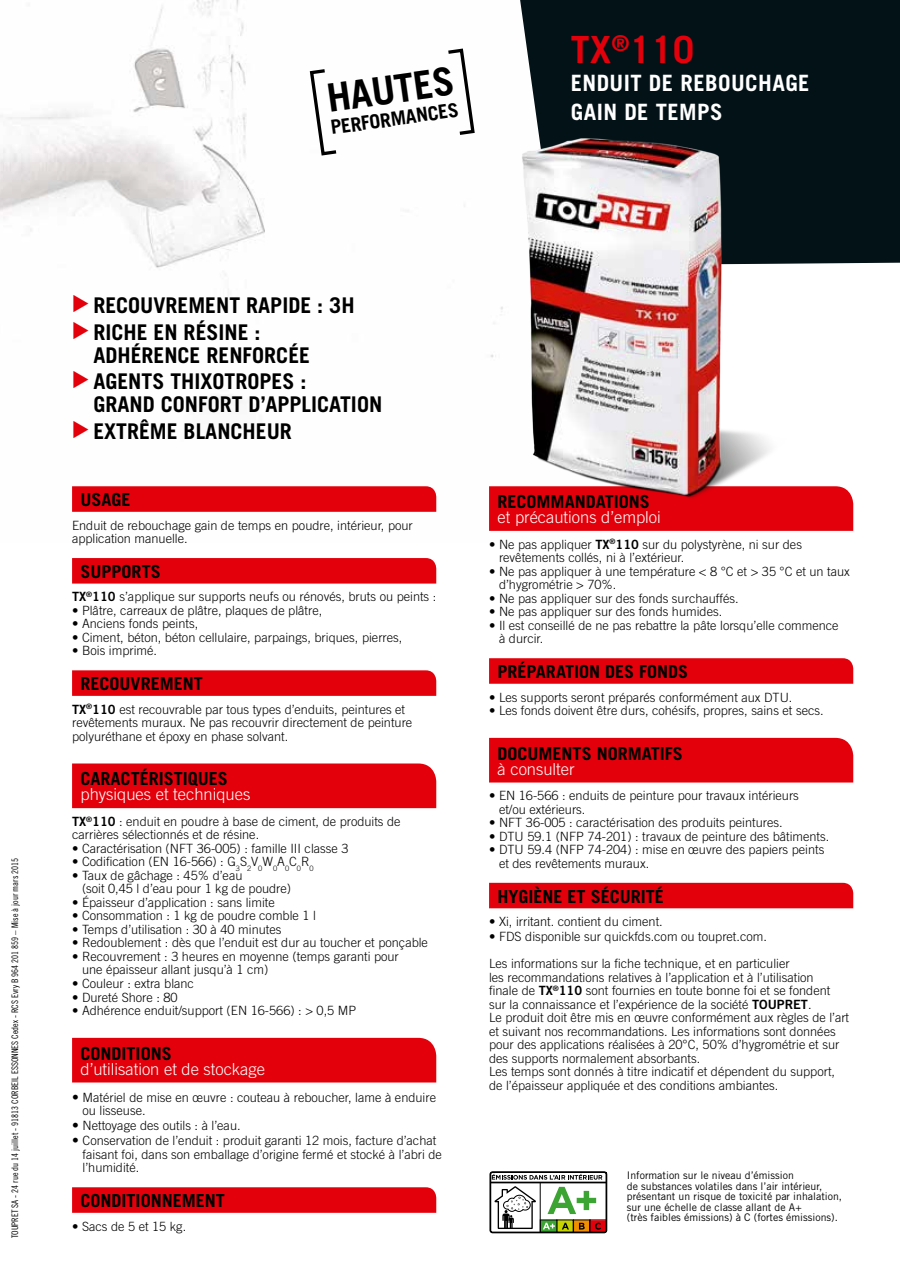
<style>
.page{position:relative;width:900px;height:1267px;background:#fff}
.page>*{position:absolute;margin:0;border:0;box-sizing:border-box;transform-origin:0 0}
.t1{font:700 39px "Trade Gothic";color:#000}
.t2{font:700 37.5px "Trade Gothic";color:#e3000b}
.t3{font:700 22.5px/28.2px "Trade Gothic";letter-spacing:.02em;color:#fff}
.t4{font:700 21.6px/26.7px "Trade Gothic";color:#000}
.t5{font:700 19.5px "Trade Gothic";color:#000}
.t6{font:700 18px "Trade Gothic";color:#000}
.t7{font:300 16.5px "Trade Gothic";color:#fff}
.t8{font:300 12.75px/13.5px "Trade Gothic";color:#000}
.t9{font:10.5px/10.5px "Trade Gothic";color:#000}
.t10{font:9px "Trade Gothic Cond Eighteen";color:#000}
.s1{font-family:"Trade Gothic Bold Two";font-weight:400}
.s2{font-size:13.5px}
</style>
<div class="page">
<img style="left:0;top:0;width:437px;height:512px">
<div style="left:520px;top:0;width:379px;height:264px;background:#031217"></div>
<svg style="left:308px;top:67px;width:32px;height:90px"></svg>
<svg style="left:448px;top:48px;width:18px;height:87px"></svg>
<svg style="left:72px;top:486px;width:364px;height:26px;background:#e3050f"></svg>
<div style="left:72px;top:558px;width:364px;height:25px;background:#e3000b"></div>
<svg style="left:72px;top:670px;width:364px;height:26px;background:#e3050f"></svg>
<div style="left:72px;top:763px;width:364px;height:45px;background:#e3000b"></div>
<div style="left:72px;top:1037px;width:364px;height:45px;background:#e3000b"></div>
<div style="left:72px;top:1187px;width:364px;height:25px;background:#e3000b"></div>
<div style="left:489px;top:486px;width:364px;height:45px;background:#e3000b"></div>
<svg style="left:489px;top:658px;width:364px;height:26px;background:#e3050f"></svg>
<div style="left:489px;top:738px;width:364px;height:44px;background:#e3000b"></div>
<div style="left:489px;top:883px;width:364px;height:25px;background:#e3000b"></div>
<img style="left:466px;top:54px;width:354px;height:458px">
<svg style="left:489px;top:1171px;width:118px;height:62px"></svg>
<svg style="left:892px;top:0;width:8px;height:7px"></svg>
<svg style="left:73px;top:295px;width:15px;height:44px"></svg>
<svg style="left:73px;top:371px;width:15px;height:17px"></svg>
<svg style="left:73px;top:420px;width:15px;height:18px"></svg>
<h1 class="t1" style="left:324px;top:75px;width:130px;rotate:-8deg">HAUTES</h1>
<h3 class="t5" style="left:329px;top:116px;width:130px;rotate:-8deg">PERFORMANCES</h3>
<h2 class="t2" style="left:570px;top:27px;width:125px">TX<sup>®</sup>110</h2>
<h3 class="t3" style="left:570px;top:69px;width:240px">ENDUIT DE REBOUCHAGE<br>GAIN DE TEMPS</h3>
<p class="t10" style="left:10px;top:1238px;width:382px;rotate:-90deg">TOUPRET SA - 24 rue du 14 juillet - 91813 CORBEIL ESSONNES Cedex - RCS Evry B 964 201 859 – Mise à jour mars 2015</p>
<h3 class="t4" style="left:93px;top:292px;width:263px">RECOUVREMENT RAPIDE : 3H<br>RICHE EN RÉSINE :</h3>
<h3 class="t4" style="left:93px;top:341px;width:218px">ADHÉRENCE RENFORCÉE</h3>
<h3 class="t4" style="left:93px;top:370px;width:290px;line-height:22.5px">AGENTS THIXOTROPES :<br>GRAND CONFORT D’APPLICATION</h3>
<h3 class="t4" style="left:93px;top:417px;width:200px">EXTRÊME BLANCHEUR</h3>
<h3 class="t6" style="left:81px;top:488px;width:52px">USAGE</h3>
<p class="t8" style="left:72px;top:518px;width:342px">Enduit de rebouchage gain de temps en poudre, intérieur, pour application manuelle.</p>
<h3 class="t6" style="left:81px;top:560px;width:82px">SUPPORTS</h3>
<p class="t8" style="left:72px;top:590px;width:366px"><span class="s1">TX</span><sup>®</sup><span class="s1">110</span> s’applique sur supports neufs ou rénovés, bruts ou peints :</p>
<p class="t8" style="left:72px;top:603px;width:252px">• Plâtre, carreaux de plâtre, plaques de plâtre,</p>
<p class="t8" style="left:72px;top:617px;width:128px">• Anciens fonds peints,</p>
<p class="t8" style="left:72px;top:630px;width:332px">• Ciment, béton, béton cellulaire, parpaings, briques, pierres,</p>
<p class="t8" style="left:72px;top:644px;width:86px">• Bois imprimé.</p>
<h3 class="t6" style="left:81px;top:672px;width:124px">RECOUVREMENT</h3>
<p class="t8" style="left:72px;top:702px;width:342px"><span class="s1">TX</span><sup>®</sup><span class="s1">110</span> est recouvrable par tous types d’enduits, peintures et revêtements muraux. Ne pas recouvrir directement de peinture polyuréthane et époxy en phase solvant.</p>
<h3 class="t6" style="left:81px;top:768px;width:149px">CARACTÉRISTIQUES</h3>
<p class="t7" style="left:81px;top:784px;width:171px">physiques et techniques</p>
<p class="t8" style="left:72px;top:814px;width:330px"><span class="s1">TX</span><sup>®</sup><span class="s1">110</span> : enduit en poudre à base de ciment, de produits de carrières sélectionnés et de résine.</p>
<p class="t8" style="left:72px;top:841px;width:278px">• Caractérisation (NFT 36-005) : famille III classe 3</p>
<p class="t8" style="left:72px;top:855px;width:243px">• Codification (EN 16-566) : G<sub>3</sub>S<sub>2</sub>V<sub>0</sub>W<sub>0</sub>A<sub>0</sub>C<sub>0</sub>R<sub>0</sub></p>
<p class="t8" style="left:82px;top:868px;width:211px;text-indent:-10px">• Taux de gâchage : 45% d’eau<br>(soit 0,45 l d’eau pour 1 kg de poudre)</p>
<p class="t8" style="left:72px;top:895px;width:204px">• Épaisseur d’application : sans limite</p>
<p class="t8" style="left:72px;top:909px;width:245px">• Consommation : 1 kg de poudre comble 1 l</p>
<p class="t8" style="left:72px;top:922px;width:211px">• Temps d’utilisation : 30 à 40 minutes</p>
<p class="t8" style="left:72px;top:936px;width:357px">• Redoublement : dès que l’enduit est dur au toucher et ponçable</p>
<p class="t8" style="left:82px;top:949px;width:318px;text-indent:-10px">• Recouvrement : 3 heures en moyenne (temps garanti pour une épaisseur allant jusqu’à 1 cm)</p>
<p class="t8" style="left:72px;top:976px;width:123px">• Couleur : extra blanc</p>
<p class="t8" style="left:72px;top:990px;width:107px">• Dureté Shore : 80</p>
<p class="t8" style="left:72px;top:1003px;width:285px">• Adhérence enduit/support (EN 16-566) : &gt; 0,5 MP</p>
<h3 class="t6" style="left:81px;top:1042px;width:93px">CONDITIONS</h3>
<p class="t7" style="left:81px;top:1059px;width:186px">d’utilisation et de stockage</p>
<p class="t8" style="left:83px;top:1090px;width:355px;text-indent:-11px"><span class="s2">•</span> Matériel de mise en œuvre : couteau à reboucher, lame à enduire ou lisseuse.</p>
<p class="t8" style="left:72px;top:1118px;width:170px"><span class="s2">•</span> Nettoyage des outils : à l’eau.</p>
<p class="t8" style="left:83px;top:1133px;width:361px;text-indent:-11px"><span class="s2">•</span> Conservation de l’enduit : produit garanti 12 mois, facture d’achat faisant foi, dans son emballage d’origine fermé et stocké à l’abri de l’humidité.</p>
<h3 class="t6" style="left:81px;top:1189px;width:146px">CONDITIONNEMENT</h3>
<p class="t8" style="left:72px;top:1219px;width:116px">• Sacs de 5 et 15 kg.</p>
<h3 class="t6" style="left:497px;top:490px;width:154px">RECOMMANDATIONS</h3>
<p class="t7" style="left:497px;top:507px;width:165px">et précautions d’emploi</p>
<p class="t8" style="left:499px;top:537px;width:304px;text-indent:-10px">• Ne pas appliquer <span class="s1">TX</span><sup>®</sup><span class="s1">110</span> sur du polystyrène, ni sur des revêtements collés, ni à l’extérieur.</p>
<p class="t8" style="left:499px;top:564px;width:352px;text-indent:-10px">• Ne pas appliquer à une température &lt; 8 °C et &gt; 35 °C et un taux d’hygrométrie &gt; 70%.</p>
<p class="t8" style="left:489px;top:591px;width:251px">• Ne pas appliquer sur des fonds surchauffés.</p>
<p class="t8" style="left:489px;top:605px;width:235px">• Ne pas appliquer sur des fonds humides.</p>
<p class="t8" style="left:499px;top:618px;width:341px;text-indent:-10px">• Il est conseillé de ne pas rebattre la pâte lorsqu’elle commence à durcir.</p>
<h3 class="t6" style="left:497px;top:660px;width:192px">PRÉPARATION DES FONDS</h3>
<p class="t8" style="left:489px;top:690px;width:305px">• Les supports seront préparés conformément aux DTU.</p>
<p class="t8" style="left:489px;top:703px;width:336px">• Les fonds doivent être durs, cohésifs, propres, sains et secs.</p>
<h3 class="t6" style="left:497px;top:742px;width:187px">DOCUMENTS NORMATIFS</h3>
<p class="t7" style="left:497px;top:759px;width:79px">à consulter</p>
<p class="t8" style="left:499px;top:789px;width:301px;text-indent:-10px">• EN 16-566 : enduits de peinture pour travaux intérieurs et/ou extérieurs.</p>
<p class="t8" style="left:489px;top:816px;width:295px">• NFT 36-005 : caractérisation des produits peintures.</p>
<p class="t8" style="left:489px;top:829px;width:342px">• DTU 59.1 (NFP 74-201) : travaux de peinture des bâtiments.</p>
<p class="t8" style="left:499px;top:843px;width:327px;text-indent:-10px">• DTU 59.4 (NFP 74-204) : mise en œuvre des papiers peints et des revêtements muraux.</p>
<h3 class="t6" style="left:497px;top:885px;width:168px">HYGIÈNE ET SÉCURITÉ</h3>
<p class="t8" style="left:489px;top:914px;width:175px">• Xi, irritant. contient du ciment.</p>
<p class="t8" style="left:489px;top:923px;width:302px;line-height:27px">• FDS disponible sur quickfds.com ou toupret.com.<br>Les informations sur la fiche technique, et en particulier</p>
<p class="t8" style="left:489px;top:970px;width:361px">les recommandations relatives à l’application et à l’utilisation<br>finale de <span class="s1">TX</span><sup>®</sup><span class="s1">110</span> sont fournies en toute bonne foi et se fondent sur la connaissance et l’expérience de la société <span class="s1">TOUPRET</span>.<br>Le produit doit être mis en œuvre conformément aux règles de l’art et suivant nos recommandations. Les informations sont données pour des applications réalisées à 20°C, 50% d’hygrométrie et sur des supports normalement absorbants.<br>Les temps sont donnés à titre indicatif et dépendent du support, de l’épaisseur appliquée et des conditions ambiantes.</p>
<p class="t9" style="left:627px;top:1170px;width:216px">Information sur le niveau d’émission<br>de substances volatiles dans l’air intérieur, présentant un risque de toxicité par inhalation, sur une échelle de classe allant de A+<br>(très faibles émissions) à C (fortes émissions).</p>
</div>
